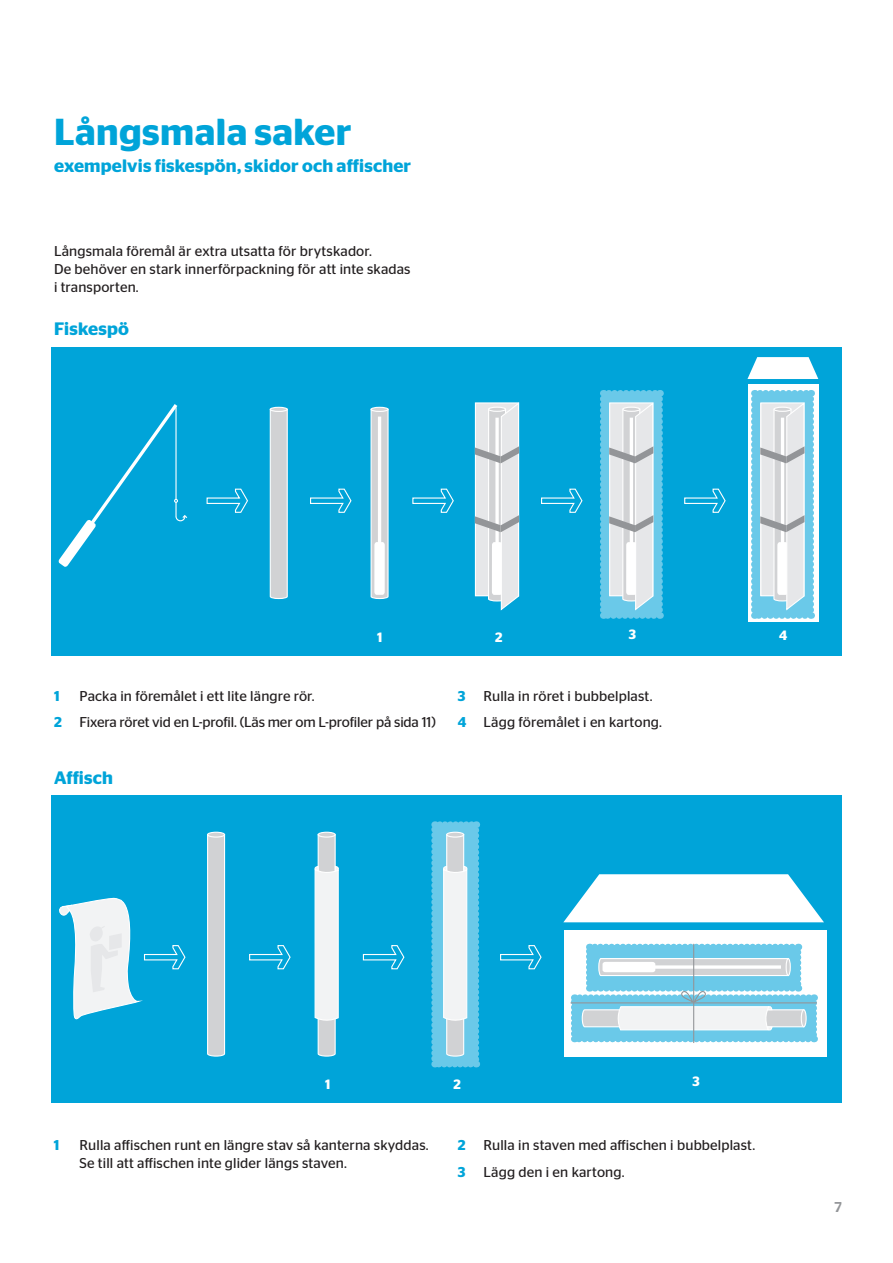
<style>
.page{position:relative;width:893px;height:1263px;background:#fff}
.page>*{position:absolute;margin:0;border:0;box-sizing:border-box;transform-origin:0 0}
.t1{font:600 37.5px "Stag Sans";letter-spacing:.01em;color:#00a4d9}
.t2{font:600 18px "Stag Sans";letter-spacing:.01em;color:#00a4d9}
.t3{font:14.25px/18px "Stag Sans";letter-spacing:.01em;color:#231f20}
.t4{font:14.25px/26.5px "Stag Sans";letter-spacing:-.01em;color:#231f20}
.t5{font:600 14.25px "Stag Sans";color:#00a4d9}
.t6{font:500 14.25px "Stag Sans";color:#939598}
.t7{font:600 13.5px "Stag Sans";color:#fff}
.s1{font-weight:600;color:#00a4d9}
</style>
<div class="page">
<div style="left:51px;top:348px;width:791px;height:308px;background:#00a4d9"></div>
<svg style="left:206px;top:488px;width:42px;height:25px"></svg>
<svg style="left:310px;top:488px;width:42px;height:25px"></svg>
<svg style="left:412px;top:488px;width:42px;height:25px"></svg>
<svg style="left:541px;top:488px;width:42px;height:25px"></svg>
<svg style="left:684px;top:488px;width:42px;height:25px"></svg>
<svg style="left:58px;top:404px;width:130px;height:163px"></svg>
<svg style="left:269px;top:408px;width:19px;height:192px"></svg>
<hr style="left:270px;top:407px;width:17px;height:4px;background:#d1d2d4;border-radius:50%">
<div style="left:270px;top:407px;width:18px;height:5px;border:1px solid #fff;border-radius:50%"></div>
<svg style="left:747px;top:357px;width:71px;height:22px"></svg>
<div style="left:748px;top:384px;width:70px;height:237px;background:#fff"></div>
<hr style="left:371px;top:407px;width:17px;height:4px;background:#d1edf6;border-radius:50%">
<div style="left:371px;top:407px;width:18px;height:5px;border:1px solid #fff;border-radius:50%"></div>
<svg style="left:370px;top:408px;width:19px;height:192px"></svg>
<hr style="left:378px;top:417px;width:3px;height:126px;background:#fff">
<svg style="left:475px;top:402px;width:45px;height:209px"></svg>
<svg style="left:600px;top:390px;width:63px;height:229px"></svg>
<svg style="left:751px;top:390px;width:63px;height:229px"></svg>
<div style="left:51px;top:796px;width:791px;height:307px;background:#00a4d9"></div>
<svg style="left:249px;top:945px;width:42px;height:25px"></svg>
<svg style="left:362px;top:945px;width:43px;height:25px"></svg>
<svg style="left:500px;top:945px;width:42px;height:25px"></svg>
<svg style="left:207px;top:833px;width:19px;height:224px"></svg>
<div style="left:208px;top:832px;width:17px;height:5px;background:#d1d2d4;border-radius:50%"></div>
<div style="left:207px;top:832px;width:18px;height:6px;border:1px solid #fff;border-radius:50%"></div>
<div style="left:318px;top:832px;width:17px;height:5px;background:#dcf1f8;border-radius:50%"></div>
<div style="left:318px;top:832px;width:18px;height:6px;border:1px solid #fff;border-radius:50%"></div>
<svg style="left:314px;top:833px;width:25px;height:224px"></svg>
<svg style="left:563px;top:874px;width:261px;height:48px"></svg>
<div style="left:564px;top:930px;width:262px;height:127px;background:#fff"></div>
<svg style="left:59px;top:897px;width:127px;height:122px"></svg>
<svg style="left:431px;top:821px;width:48px;height:246px"></svg>
<hr style="left:693px;top:944px;width:1px;height:99px;background:#939598">
<svg style="left:571px;top:944px;width:246px;height:98px"></svg>
<h1 class="t1" style="left:54px;top:110px;width:299px">Långsmala saker</h1>
<p class="t2" style="left:54px;top:155px;width:358px">exempelvis fiskespön, skidor och affischer</p>
<p class="t3" style="left:54px;top:242px;width:358px">Långsmala föremål är extra utsatta för brytskador.<br>De behöver en stark innerförpackning för att inte skadas i transporten.</p>
<p class="t2" style="left:54px;top:319px;width:76px">Fiskespö</p>
<p class="t3" style="left:51px;top:244px;width:358px">Långsmala föremål är extra utsatta för brytskador.<br>De behöver en stark innerförpackning för att inte skadas i transporten.</p>
<p class="t2" style="left:52px;top:318px;width:76px">Fiskespö</p>
<p class="t7" style="left:377px;top:629px;width:7px">1</p>
<p class="t7" style="left:495px;top:629px;width:9px">2</p>
<p class="t7" style="left:629px;top:627px;width:9px">3</p>
<p class="t7" style="left:779px;top:628px;width:10px">4</p>
<p class="t5" style="left:51px;top:687px;width:7px">1</p>
<p class="t3" style="left:108px;top:686px;width:204px">a in föremålet i ett lite längre rör.</p>
<p class="t5" style="left:51px;top:714px;width:9px">2</p>
<p class="t4" style="left:54px;top:682px;width:383px;text-indent:26px">Packa in föremålet i ett lite längre rör.<br><span class="s1">2</span> Fixera röret vid en L-profil. (Läs mer om L-profiler på sida 11)</p>
<p class="t5" style="left:458px;top:688px;width:9px">3</p>
<p class="t5" style="left:54px;top:688px;width:7px">1</p>
<p class="t3" style="left:458px;top:682px;width:205px;line-height:26.5px;text-indent:26px">Rulla in röret i bubbelplast.<br><span class="s1">4</span> Lägg föremålet i en kartong.</p>
<p class="t2" style="left:54px;top:767px;width:60px">Affisch</p>
<p class="t7" style="left:325px;top:1076px;width:7px">1</p>
<p class="t7" style="left:453px;top:1076px;width:9px">2</p>
<p class="t7" style="left:692px;top:1073px;width:9px">3</p>
<p class="t5" style="left:51px;top:1136px;width:7px">1</p>
<p class="t5" style="left:54px;top:1137px;width:7px">1</p>
<p class="t3" style="left:79px;top:1136px;width:351px">Rulla affischen runt en längre stav så kanterna skyddas.<br>Se till att affischen inte glider längs staven.</p>
<p class="t3" style="left:458px;top:1132px;width:299px;line-height:26.5px"><span class="s1">2</span> Rulla in staven med affischen i bubbelplast.<br><span class="s1">3</span></p>
<p class="t3" style="left:483px;top:1163px;width:143px">Lägg den i en kartong.</p>
<p class="t6" style="left:834px;top:1199px;width:9px">5</p>
<p class="t6" style="left:834px;top:1199px;width:9px">7</p>
</div>
